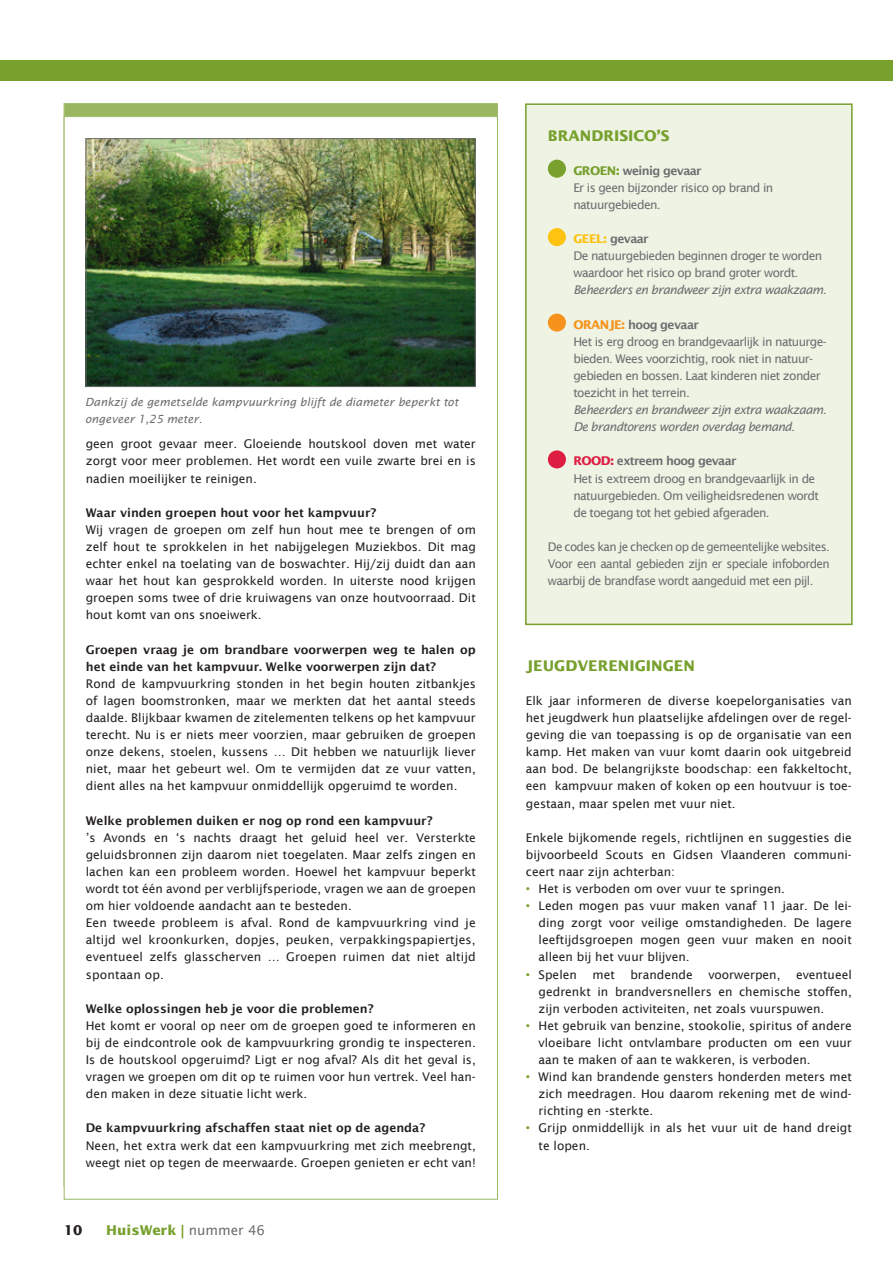
<style>
.page{position:relative;width:893px;height:1263px;background:#fff}
.page>*{position:absolute;margin:0;border:0;box-sizing:border-box;transform-origin:0 0}
.broodtekst_-_titles{font:700 14.7px "Lucida Sans Std";color:#77a02d}
.t1{font:700 13.5px "Lucida Sans Std";color:#77a02d}
.t2{font:700 13.5px "Lucida Sans Std";color:#231f20}
.broodtekst{font:12px/17.1px "Lucida Sans";color:#231f20;text-align:justify}
.broodtekst-2{font:12px/17.1px "Lucida Sans";letter-spacing:-.05em;color:#6c6d70}
.broodtekst_-_vragen{font:600 12px/17.1px "Lucida Sans";color:#231f20}
.broodtekst-3{font:600 12px "Lucida Sans";color:#231f20}
.bijschrift_-_foto{font:italic 11.25px/17.1px "Lucida Sans";color:#6c6d70}
.s1{font-family:"Lucida Sans";font-weight:400;color:#6c6d70}
.s2{font-family:"Lucida Sans Std";font-weight:700;color:#77a02d}
.s3{font-weight:600}
.s4{font-family:"Lucida Sans Std";font-weight:700;color:#fec210}
.s5{font-style:italic}
.s6{font-family:"Lucida Sans Std";font-weight:700;color:#f7931d}
.s7{font-family:"Lucida Sans Std";font-weight:700;color:#de1d43}
.s8{font-family:"Arial";color:#77a02d}
</style>
<div class="page">
<div style="left:0;top:60px;width:893px;height:21px;background:#77a02d"></div>
<div style="left:526px;top:104px;width:326px;height:520px;background:#eef3e3"></div>
<div style="left:548px;top:160px;width:18px;height:18px;background:#77a02d;border-radius:50%"></div>
<div style="left:548px;top:228px;width:18px;height:18px;background:#fec210;border-radius:50%"></div>
<div style="left:548px;top:314px;width:18px;height:18px;background:#f7931d;border-radius:50%"></div>
<div style="left:548px;top:450px;width:18px;height:18px;background:#de1d43;border-radius:50%"></div>
<div style="left:525px;top:103px;width:328px;height:522px;border:2px solid #77a02d"></div>
<img style="left:88px;top:140px;width:386px;height:245px">
<div style="left:86px;top:138px;width:390px;height:249px;border:1px solid #6c6d70"></div>
<p class="bijschrift_-_foto" style="left:85px;top:393px;width:375px">Dankzij de gemetselde kampvuurkring blijft de diameter beperkt tot ongeveer 1,25 meter.</p>
<p class="broodtekst" style="left:86px;top:435px;width:392px">geen groot gevaar meer. Gloeiende houtskool doven met water zorgt voor meer problemen. Het wordt een vuile zwarte brei en is nadien moeilijker te reinigen.</p>
<p class="broodtekst_-_vragen" style="left:86px;top:504px;width:292px">Waar vinden groepen hout voor het kampvuur?</p>
<p class="broodtekst" style="left:86px;top:521px;width:392px">Wij vragen de groepen om zelf hun hout mee te brengen of om zelf hout te sprokkelen in het nabijgelegen Muziekbos. Dit mag echter enkel na toelating van de boswachter. Hij/zij duidt dan aan waar het hout kan gesprokkeld worden. In uiterste nood krijgen groepen soms twee of drie kruiwagens van onze houtvoorraad. Dit hout komt van ons snoeiwerk.</p>
<p class="broodtekst_-_vragen" style="left:86px;top:641px;width:392px">Groepen vraag je om brandbare voorwerpen weg te halen op het einde van het kampvuur. Welke voorwerpen zijn dat?</p>
<p class="broodtekst" style="left:86px;top:675px;width:392px">Rond de kampvuurkring stonden in het begin houten zitbankjes of lagen boomstronken, maar we merkten dat het aantal steeds daalde. Blijkbaar kwamen de zitelementen telkens op het kampvuur terecht. Nu is er niets meer voorzien, maar gebruiken de groepen onze dekens, stoelen, kussens … Dit hebben we natuurlijk liever niet, maar het gebeurt wel. Om te vermijden dat ze vuur vatten, dient alles na het kampvuur onmiddellijk opgeruimd te worden.</p>
<p class="broodtekst_-_vragen" style="left:86px;top:812px;width:348px">Welke problemen duiken er nog op rond een kampvuur?</p>
<p class="broodtekst" style="left:86px;top:829px;width:392px">’s Avonds en ‘s nachts draagt het geluid heel ver. Versterkte geluidsbronnen zijn daarom niet toegelaten. Maar zelfs zingen en lachen kan een probleem worden. Hoewel het kampvuur beperkt wordt tot één avond per verblijfsperiode, vragen we aan de groepen om hier voldoende aandacht aan te besteden.</p>
<p class="broodtekst" style="left:86px;top:914px;width:392px">Een tweede probleem is afval. Rond de kampvuurkring vind je altijd wel kroonkurken, dopjes, peuken, verpakkingspapiertjes, eventueel zelfs glasscherven … Groepen ruimen dat niet altijd spontaan op.</p>
<p class="broodtekst_-_vragen" style="left:86px;top:1000px;width:289px">Welke oplossingen heb je voor die problemen?</p>
<p class="broodtekst" style="left:86px;top:1017px;width:392px">Het komt er vooral op neer om de groepen goed te informeren en bij de eindcontrole ook de kampvuurkring grondig te inspecteren.<br>Is de houtskool opgeruimd? Ligt er nog afval? Als dit het geval is, vragen we groepen om dit op te ruimen voor hun vertrek. Veel han&shy;den maken in deze situatie licht werk.</p>
<p class="broodtekst-3" style="left:86px;top:1121px;width:341px">De kampvuurkring afschaffen staat niet op de agenda?</p>
<p class="broodtekst" style="left:86px;top:1137px;width:392px">Neen, het extra werk dat een kampvuurkring met zich meebrengt, weegt niet op tegen de meerwaarde. Groepen genieten er echt van!</p>
<p class="t2" style="left:64px;top:1222px;width:20px">10</p>
<p class="t1" style="left:106px;top:1222px;width:160px">HuisWerk | <span class="s1">nummer 46</span></p>
<p class="broodtekst_-_titles" style="left:548px;top:127px;width:123px">BRANDRISICO’S</p>
<p class="broodtekst-2" style="left:573px;top:162px;width:201px"><span class="s2">GROEN:</span> <span class="s3">weinig gevaar<br></span>Er is geen bijzonder risico op brand in natuurgebieden.</p>
<p class="broodtekst-2" style="left:573px;top:230px;width:255px"><span class="s4">GEEL:</span> <span class="s3">gevaar<br></span>De natuurgebieden beginnen droger te worden waardoor het risico op brand groter wordt.<br><span class="s5">Beheerders en brandweer zijn extra waakzaam.</span></p>
<p class="broodtekst-2" style="left:573px;top:316px;width:255px"><span class="s6">ORANJE:</span> <span class="s3">hoog gevaar<br></span>Het is erg droog en brandgevaarlijk in natuurge&shy;bieden. Wees voorzichtig, rook niet in natuur&shy;gebieden en bossen. Laat kinderen niet zonder toezicht in het terrein.<br><span class="s5">Beheerders en brandweer zijn extra waakzaam.<br>De brandtorens worden overdag bemand.</span></p>
<p class="broodtekst-2" style="left:573px;top:453px;width:247px"><span class="s7">ROOD:</span> <span class="s3">extreem hoog gevaar<br></span>Het is extreem droog en brandgevaarlijk in de natuurgebieden. Om veiligheidsredenen wordt de toegang tot het gebied afgeraden.</p>
<p class="broodtekst-2" style="left:548px;top:538px;width:283px;text-align:justify">De codes kan je checken op de gemeentelijke websites.<br>Voor een aantal gebieden zijn er speciale infoborden waarbij de brandfase wordt aangeduid met een pijl.</p>
<p class="broodtekst_-_titles" style="left:526px;top:657px;width:171px">JEUGDVERENIGINGEN</p>
<p class="broodtekst" style="left:526px;top:692px;width:327px">Elk jaar informeren de diverse koepelorganisaties van het jeugdwerk hun plaatselijke afdelingen over de regel&shy;geving die van toepassing is op de organisatie van een kamp. Het maken van vuur komt daarin ook uitgebreid aan bod. De belangrijkste boodschap: een fakkeltocht, een kampvuur maken of koken op een houtvuur is toe&shy;gestaan, maar spelen met vuur niet.</p>
<p class="broodtekst" style="left:526px;top:829px;width:327px">Enkele bijkomende regels, richtlijnen en suggesties die bijvoorbeeld Scouts en Gidsen Vlaanderen communi&shy;ceert naar zijn achterban:</p>
<p class="broodtekst" style="left:526px;top:880px;width:261px"><span class="s8">•</span> Het is verboden om over vuur te springen.</p>
<p class="broodtekst" style="left:539px;top:897px;width:315px;text-indent:-13px"><span class="s8">•</span> Leden mogen pas vuur maken vanaf 11 jaar. De lei&shy;ding zorgt voor veilige omstandigheden. De lagere leeftijdsgroepen mogen geen vuur maken en nooit alleen bij het vuur blijven.</p>
<p class="broodtekst" style="left:526px;top:966px;width:53px"><span class="s8">•</span> Spelen</p>
<p class="broodtekst" style="left:592px;top:966px;width:24px">met</p>
<p class="broodtekst" style="left:630px;top:966px;width:64px">brandende</p>
<p class="broodtekst" style="left:708px;top:966px;width:74px">voorwerpen,</p>
<p class="broodtekst" style="left:539px;top:966px;width:315px;text-indent:257px">eventueel gedrenkt in brandversnellers en chemische stoffen, zijn verboden activiteiten, net zoals vuurspuwen.</p>
<p class="broodtekst" style="left:539px;top:1017px;width:315px;text-indent:-13px"><span class="s8">•</span> Het gebruik van benzine, stookolie, spiritus of andere vloeibare licht ontvlambare producten om een vuur aan te maken of aan te wakkeren, is verboden.</p>
<p class="broodtekst" style="left:539px;top:1068px;width:315px;text-indent:-13px"><span class="s8">•</span> Wind kan brandende gensters honderden meters met zich meedragen. Hou daarom rekening met de wind&shy;richting en -sterkte.</p>
<p class="broodtekst" style="left:539px;top:1119px;width:315px;text-indent:-13px"><span class="s8">•</span> Grijp onmiddellijk in als het vuur uit de hand dreigt te lopen.</p>
</div>
